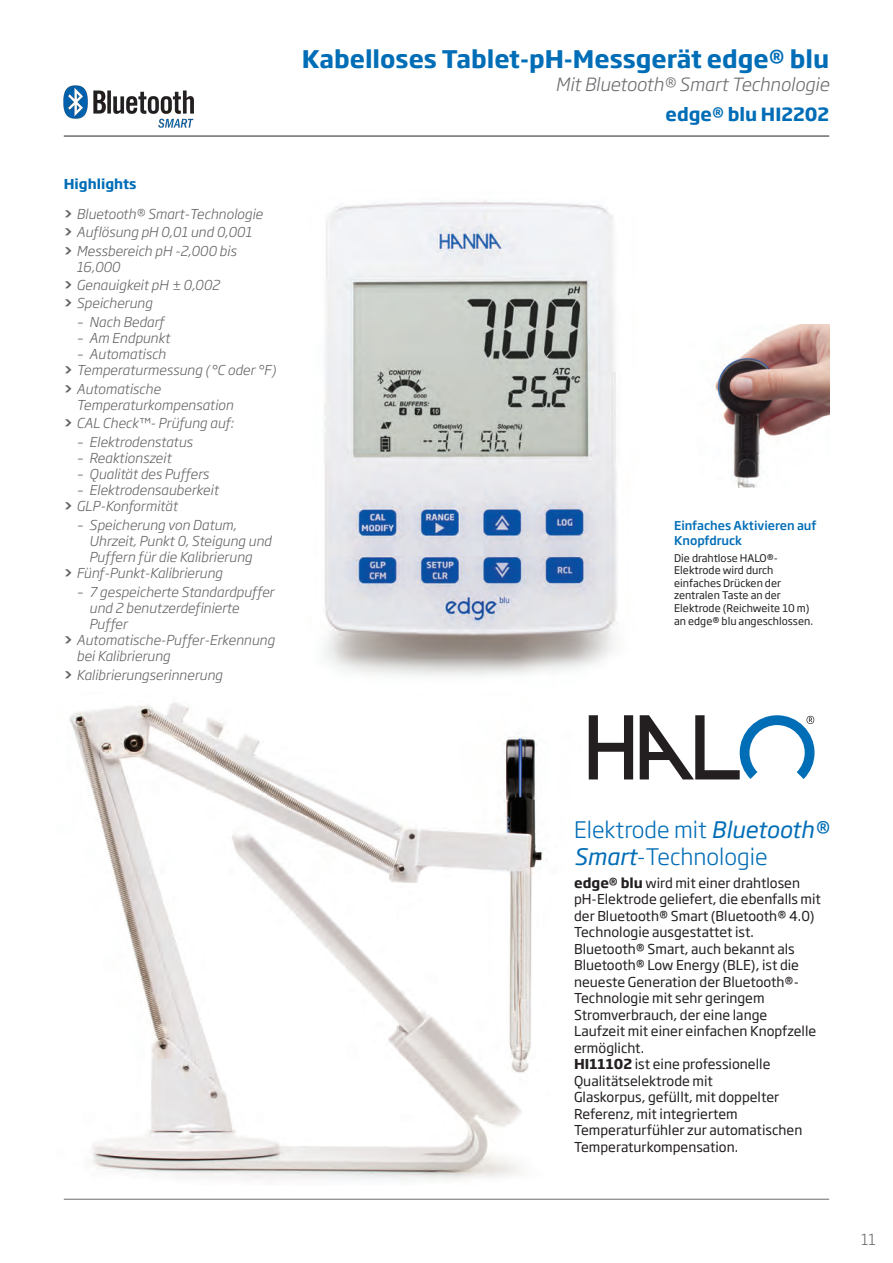
<style>
.page{position:relative;width:893px;height:1263px;background:#fff}
.page>*{position:absolute;margin:0;border:0;box-sizing:border-box;transform-origin:0 0}
.t1{font:700 24px "Soho Gothic Pro";color:#006db7}
.t2{font:300 22.5px/27px "Soho Gothic Pro";color:#006db7}
.t3{font:italic 300 18px "Soho Gothic Pro";color:#6c6d70}
.t4{font:700 18px "Soho Gothic Pro";color:#006db7}
.t5{font:300 15px "Soho Gothic Pro";color:#6c6d70}
.t6{font:italic 300 13.5px/18.3px "Soho Gothic Pro";color:#636366}
.t7{font:13.5px/16.5px "Soho Gothic Pro";color:#231f20}
.t8{font:700 13.5px "Soho Gothic Pro";color:#006db7}
.t9{font:500 12px/14.4px "Soho Gothic Pro";color:#006db7}
.t10{font:10.5px/12.6px "Soho Gothic Pro";color:#231f20}
.s1{font-weight:700;font-style:normal}
.s2{font-weight:400;font-style:italic}
.s3{font-weight:700}
</style>
<div class="page">
<img style="left:69px;top:702px;width:474px;height:478px">
<img style="left:324px;top:201px;width:294px;height:475px">
<img style="left:715px;top:324px;width:114px;height:163px">
<svg style="left:589px;top:715px;width:44px;height:64px"></svg>
<svg style="left:640px;top:715px;width:174px;height:64px"></svg>
<img style="left:64px;top:85px;width:129px;height:43px">
<hr style="left:64px;top:135px;width:765px;height:2px;background:#6c6d70">
<hr style="left:64px;top:1199px;width:765px;height:1px;background:#6c6d70">
<p class="t8" style="left:64px;top:173px;width:74px">Highlights</p>
<p class="t6" style="left:64px;top:204px;width:200px"><span class="s1">&gt;</span> Bluetooth® Smart-Technologie <span class="s1">&gt;</span> Auflösung pH 0,01 und 0,001 <span class="s1">&gt;</span> Messbereich pH -2,000 bis</p>
<p class="t6" style="left:64px;top:257px;width:158px;text-indent:13px">16,000<br><span class="s1">&gt;</span> Genauigkeit pH ± 0,002 <span class="s1">&gt;</span> Speicherung</p>
<p class="t6" style="left:77px;top:312px;width:89px">– Nach Bedarf</p>
<p class="t6" style="left:77px;top:328px;width:95px">– Am Endpunkt</p>
<p class="t6" style="left:64px;top:345px;width:214px;line-height:16.2px;text-indent:13px">– Automatisch<br><span class="s1">&gt;</span> Temperaturmessung ( °C oder °F)</p>
<p class="t6" style="left:77px;top:380px;width:158px;line-height:16.2px;text-indent:-13px"><span class="s1">&gt;</span> Automatische<br>Temperaturkompensation</p>
<p class="t6" style="left:64px;top:413px;width:171px"><span class="s1">&gt;</span> CAL Check™- Prüfung auf:</p>
<p class="t6" style="left:77px;top:432px;width:118px">– Elektrodenstatus</p>
<p class="t6" style="left:77px;top:448px;width:96px">– Reaktionszeit</p>
<p class="t6" style="left:77px;top:464px;width:134px">– Qualität des Puffers</p>
<p class="t6" style="left:64px;top:481px;width:156px;line-height:16.2px;text-indent:13px">– Elektrodensauberkeit <span class="s1">&gt;</span> GLP-Konformität</p>
<p class="t6" style="left:77px;top:515px;width:161px">– Speicherung von Datum,</p>
<p class="t6" style="left:89px;top:531px;width:184px">Uhrzeit, Punkt 0, Steigung und</p>
<p class="t6" style="left:89px;top:547px;width:164px">Puffern für die Kalibrierung</p>
<p class="t6" style="left:64px;top:563px;width:160px"><span class="s1">&gt;</span> Fünf-Punkt-Kalibrierung</p>
<p class="t6" style="left:77px;top:582px;width:199px">– 7 gespeicherte Standardpuffer</p>
<p class="t6" style="left:89px;top:598px;width:151px">und 2 benutzerdefinierte</p>
<p class="t6" style="left:89px;top:614px;width:40px">Puffer</p>
<p class="t6" style="left:64px;top:630px;width:212px"><span class="s1">&gt;</span> Automatische-Puffer-Erkennung</p>
<p class="t6" style="left:77px;top:646px;width:95px">bei Kalibrierung</p>
<p class="t6" style="left:64px;top:665px;width:160px"><span class="s1">&gt;</span> Kalibrierungserinnerung</p>
<h1 class="t1" style="left:302px;top:40px;width:529px">Kabelloses Tablet-pH-Messgerät edge® blu</h1>
<h3 class="t3" style="left:555px;top:71px;width:275px">Mit Bluetooth® Smart Technologie</h3>
<h3 class="t4" style="left:666px;top:100px;width:165px">edge® blu HI2202</h3>
<p class="t9" style="left:674px;top:518px;width:144px">Einfaches Aktivieren auf<br>Knopfdruck</p>
<p class="t10" style="left:674px;top:551px;width:140px">Die drahtlose HALO®-<br>Elektrode wird durch einfaches Drücken der zentralen Taste an der<br>Elektrode (Reichweite 10 m) an edge® blu angeschlossen.</p>
<h2 class="t2" style="left:574px;top:815px;width:257px">Elektrode mit <span class="s2">Bluetooth®<br>Smart</span>-Technologie</h2>
<p class="t7" style="left:574px;top:874px;width:249px"><span class="s3">edge® blu</span> wird mit einer drahtlosen pH-Elektrode geliefert, die ebenfalls mit der Bluetooth® Smart (Bluetooth® 4.0)<br>Technologie ausgestattet ist.<br>Bluetooth® Smart, auch bekannt als Bluetooth® Low Energy (BLE), ist die neueste Generation der Bluetooth®- Technologie mit sehr geringem Stromverbrauch, der eine lange Laufzeit mit einer einfachen Knopfzelle ermöglicht.<br><span class="s3">HI11102</span> ist eine professionelle Qualitätselektrode mit<br>Glaskorpus, gefüllt, mit doppelter Referenz, mit integriertem Temperaturfühler zur automatischen Temperaturkompensation.</p>
<p class="t5" style="left:861px;top:1228px;width:16px">11</p>
</div>
